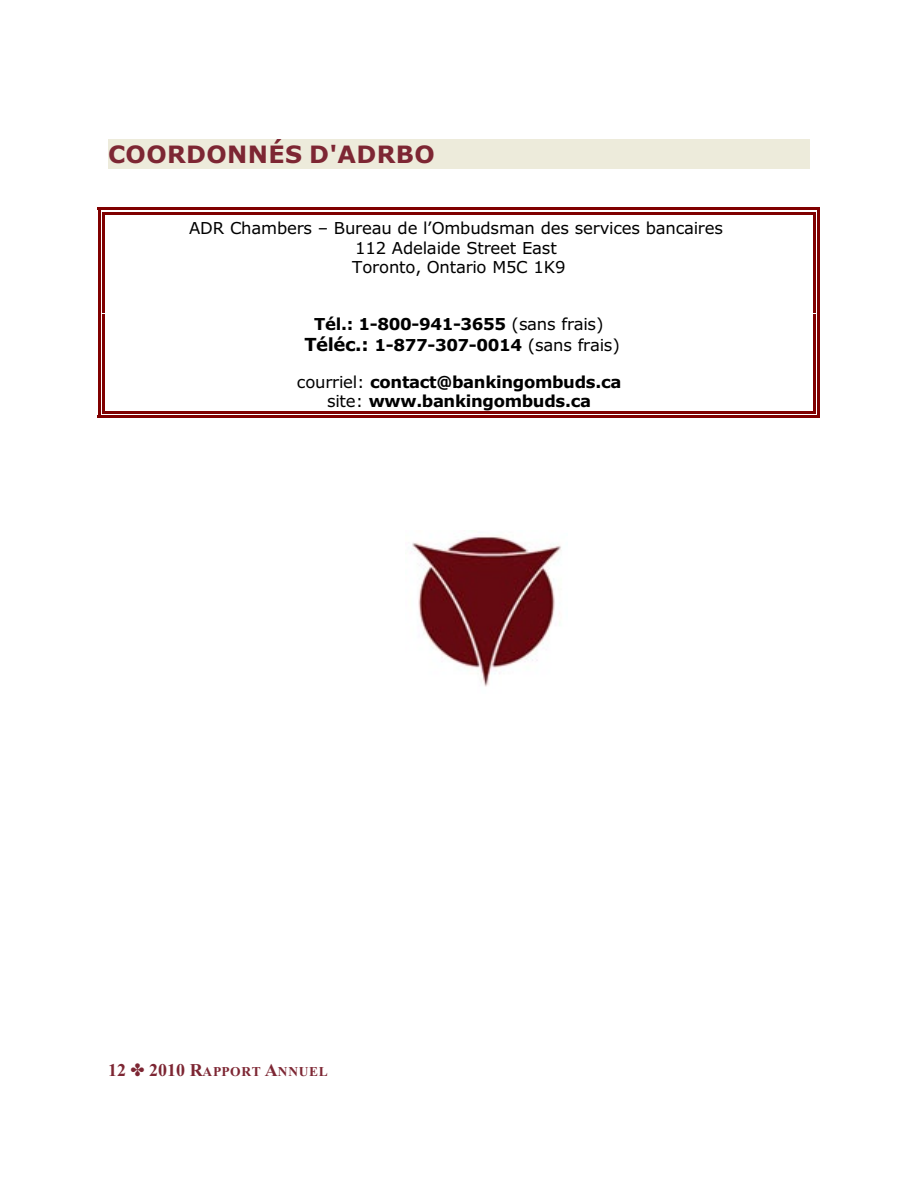
<style>
.page{position:relative;width:918px;height:1188px;background:#fff}
.page>*{position:absolute;margin:0;border:0;box-sizing:border-box;transform-origin:0 0}
.t1{font:700 24px "Verdana";letter-spacing:.015em;color:#7d2633}
.t2{font:700 18px "Times New Roman";color:#7d2633}
.t3{font:700 16.5px/20.4px "Verdana";letter-spacing:-.02em;color:#000;text-align:center}
.t4{font:16.5px/19.2px "Verdana";letter-spacing:-.01em;color:#000;text-align:center}
.t5{font:700 13.5px "Times New Roman";letter-spacing:.05em;color:#7d2633}
.s1{font-weight:400}
.s2{font-size:18px}
</style>
<div class="page">
<div style="left:108px;top:139px;width:702px;height:29px;background:#edebdb"></div>
<hr style="left:102px;top:212px;width:3px;height:25px;background:#800000">
<hr style="left:813px;top:212px;width:3px;height:25px;background:#800000">
<hr style="left:102px;top:212px;width:714px;height:3px;background:#800000">
<hr style="left:98px;top:208px;width:2px;height:36px;background:#800000">
<hr style="left:817px;top:208px;width:3px;height:36px;background:#800000">
<hr style="left:98px;top:208px;width:722px;height:2px;background:#800000">
<hr style="left:102px;top:237px;width:3px;height:19px;background:#800000">
<hr style="left:813px;top:237px;width:3px;height:19px;background:#800000">
<hr style="left:98px;top:230px;width:2px;height:33px;background:#800000">
<hr style="left:817px;top:230px;width:3px;height:33px;background:#800000">
<hr style="left:102px;top:256px;width:3px;height:19px;background:#800000">
<hr style="left:813px;top:256px;width:3px;height:19px;background:#800000">
<hr style="left:98px;top:249px;width:2px;height:33px;background:#800000">
<hr style="left:817px;top:249px;width:3px;height:33px;background:#800000">
<hr style="left:102px;top:275px;width:3px;height:19px;background:#800000">
<hr style="left:813px;top:275px;width:3px;height:19px;background:#800000">
<hr style="left:98px;top:268px;width:2px;height:33px;background:#800000">
<hr style="left:817px;top:268px;width:3px;height:33px;background:#800000">
<hr style="left:102px;top:294px;width:3px;height:19px;background:#800000">
<hr style="left:813px;top:294px;width:3px;height:19px;background:#800000">
<hr style="left:98px;top:287px;width:2px;height:33px;background:#800000">
<hr style="left:817px;top:287px;width:3px;height:33px;background:#800000">
<hr style="left:102px;top:314px;width:3px;height:18px;background:#800000">
<hr style="left:813px;top:314px;width:3px;height:18px;background:#800000">
<hr style="left:98px;top:306px;width:2px;height:34px;background:#800000">
<hr style="left:817px;top:306px;width:3px;height:34px;background:#800000">
<hr style="left:102px;top:333px;width:3px;height:20px;background:#800000">
<hr style="left:813px;top:333px;width:3px;height:20px;background:#800000">
<hr style="left:98px;top:325px;width:2px;height:35px;background:#800000">
<hr style="left:817px;top:325px;width:3px;height:35px;background:#800000">
<hr style="left:102px;top:353px;width:3px;height:18px;background:#800000">
<hr style="left:813px;top:353px;width:3px;height:18px;background:#800000">
<hr style="left:98px;top:346px;width:2px;height:32px;background:#800000">
<hr style="left:817px;top:346px;width:3px;height:32px;background:#800000">
<hr style="left:102px;top:372px;width:3px;height:18px;background:#800000">
<hr style="left:813px;top:372px;width:3px;height:18px;background:#800000">
<hr style="left:98px;top:364px;width:2px;height:34px;background:#800000">
<hr style="left:817px;top:364px;width:3px;height:34px;background:#800000">
<hr style="left:102px;top:391px;width:3px;height:23px;background:#800000">
<hr style="left:813px;top:391px;width:3px;height:23px;background:#800000">
<hr style="left:102px;top:411px;width:714px;height:3px;background:#800000">
<hr style="left:98px;top:383px;width:2px;height:35px;background:#800000">
<hr style="left:817px;top:383px;width:3px;height:35px;background:#800000">
<hr style="left:98px;top:415px;width:722px;height:3px;background:#800000">
<img style="left:411px;top:536px;width:150px;height:151px">
<h1 class="t1" style="left:108px;top:145px;width:328px">COORDONNÉS D'ADRBO</h1>
<p class="t4" style="left:189px;top:220px;width:536px">ADR Chambers – Bureau de l’Ombudsman des services bancaires<br>112 Adelaide Street East<br>Toronto, Ontario M5C 1K9</p>
<p class="t3" style="left:304px;top:315px;width:317px">Tél.: 1-800-941-3655 <span class="s1">(sans frais)<br></span><span class="s2">Téléc.:</span> 1-877-307-0014 <span class="s1">(sans frais)</span></p>
<p class="t3" style="left:297px;top:374px;width:326px;line-height:19px"><span class="s1">courriel:</span> contact@bankingombuds.ca <span class="s1">site:</span> www.bankingombuds.ca</p>
<p class="t2" style="left:108px;top:1063px;width:19px">12</p>
<p class="t5" style="left:149px;top:1067px;width:180px"><span class="s2">2010 R</span>APPORT <span class="s2">A</span>NNUEL</p>
</div>
